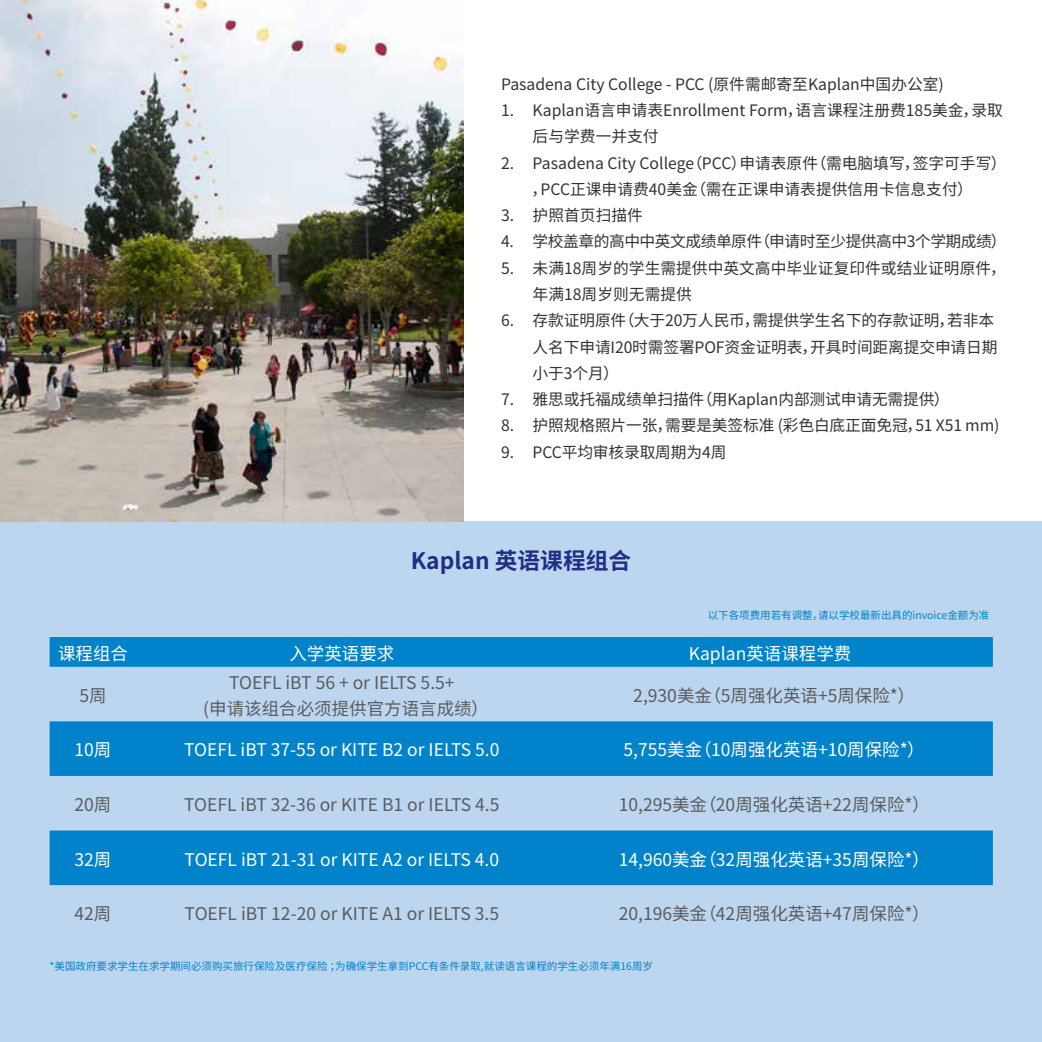
<style>
.page{position:relative;width:1042px;height:1042px;background:#fff}
.page>*{position:absolute;margin:0;border:0;box-sizing:border-box;transform-origin:0 0}
.t1{font:700 22.75px "Noto Sans Hans";color:#222e84}
.t2{font:17.5px/26.2px "Noto Sans Hans";color:#5c5c5c;text-align:center}
.t3{font:17.5px "Noto Sans Hans";color:#fff}
.t4{font:15.75px/26.2px "Noto Sans Hans";color:#333}
.t5{font:15.75px "Noto Sans Hans";letter-spacing:-.03em;color:#333}
.t6{font:10.5px "Noto Sans Hans";color:#0083ca}
</style>
<div class="page">
<div style="left:0;top:521px;width:1042px;height:521px;background:#bcd6f0"></div>
<img style="left:0;top:0;width:464px;height:521px">
<svg style="left:50px;top:637px;width:943px;height:248px"></svg>
<div style="left:50px;top:721px;width:943px;height:55px;background:#0083ca"></div>
<p class="t4" style="left:501px;top:71px;width:444px">Pasadena City College - PCC (原件需邮寄至Kaplan中国办公室)</p>
<p class="t4" style="left:533px;top:98px;width:472px;text-indent:-32px">1. Kaplan语言申请表Enrollment Form，语言课程注册费185美金，录取后与学费一并支付</p>
<p class="t4" style="left:501px;top:150px;width:507px;text-align:center">2. Pasadena City College（PCC）申请表原件（需电脑填写，签字可手写），PCC正课申请费40美金（需在正课申请表提供信用卡信息支付）</p>
<p class="t4" style="left:501px;top:203px;width:143px">3. 护照首页扫描件</p>
<p class="t5" style="left:501px;top:233px;width:507px">4. 学校盖章的高中中英文成绩单原件（申请时至少提供高中3个学期成绩）</p>
<p class="t4" style="left:533px;top:255px;width:475px;text-indent:-32px">5. 未满18周岁的学生需提供中英文高中毕业证复印件或结业证明原件，年满18周岁则无需提供</p>
<p class="t4" style="left:533px;top:308px;width:466px;text-indent:-32px">6. 存款证明原件（大于20万人民币，需提供学生名下的存款证明，若非本人名下申请I20时需签署POF资金证明表，开具时间距离提交申请日期小于3个月）</p>
<p class="t4" style="left:501px;top:386px;width:450px">7. 雅思或托福成绩单扫描件（用Kaplan内部测试申请无需提供）</p>
<p class="t4" style="left:501px;top:413px;width:500px">8. 护照规格照片一张，需要是美签标准 (彩色白底正面免冠，51 X51 mm)</p>
<p class="t4" style="left:501px;top:439px;width:227px">9. PCC平均审核录取周期为4周</p>
<h1 class="t1" style="left:411px;top:548px;width:222px">Kaplan 英语课程组合</h1>
<p class="t6" style="left:708px;top:609px;width:283px">以下各项费用若有调整，请以学校最新出具的invoice金额为准</p>
<p class="t3" style="left:58px;top:643px;width:71px">课程组合</p>
<p class="t3" style="left:289px;top:643px;width:106px">入学英语要求</p>
<p class="t3" style="left:689px;top:643px;width:164px">Kaplan英语课程学费</p>
<p class="t2" style="left:79px;top:682px;width:29px">5周</p>
<p class="t2" style="left:203px;top:669px;width:287px">TOEFL iBT 56 + or IELTS 5.5+<br>(申请该组合必须提供官方语言成绩）</p>
<p class="t2" style="left:633px;top:682px;width:283px">2,930美金（5周强化英语+5周保险*）</p>
<p class="t3" style="left:75px;top:740px;width:38px">10周</p>
<p class="t3" style="left:184px;top:740px;width:317px">TOEFL iBT 37-55 or KITE B2 or IELTS 5.0</p>
<p class="t3" style="left:623px;top:740px;width:303px">5,755美金（10周强化英语+10周保险*）</p>
<p class="t2" style="left:75px;top:792px;width:38px">20周</p>
<p class="t2" style="left:184px;top:792px;width:317px">TOEFL iBT 32-36 or KITE B1 or IELTS 4.5</p>
<p class="t2" style="left:619px;top:792px;width:312px">10,295美金（20周强化英语+22周保险*）</p>
<p class="t3" style="left:75px;top:849px;width:38px">32周</p>
<p class="t3" style="left:185px;top:849px;width:316px">TOEFL iBT 21-31 or KITE A2 or IELTS 4.0</p>
<p class="t3" style="left:619px;top:849px;width:312px">14,960美金（32周强化英语+35周保险*）</p>
<p class="t2" style="left:75px;top:901px;width:38px">42周</p>
<p class="t2" style="left:185px;top:901px;width:316px">TOEFL iBT 12-20 or KITE A1 or IELTS 3.5</p>
<p class="t2" style="left:619px;top:901px;width:312px">20,196美金（42周强化英语+47周保险*）</p>
<p class="t6" style="left:50px;top:960px;width:605px">*美国政府要求学生在求学期间必须购买旅行保险及医疗保险 ；为确保学生拿到PCC有条件录取,就读语言课程的学生必须年满16周岁</p>
</div>
